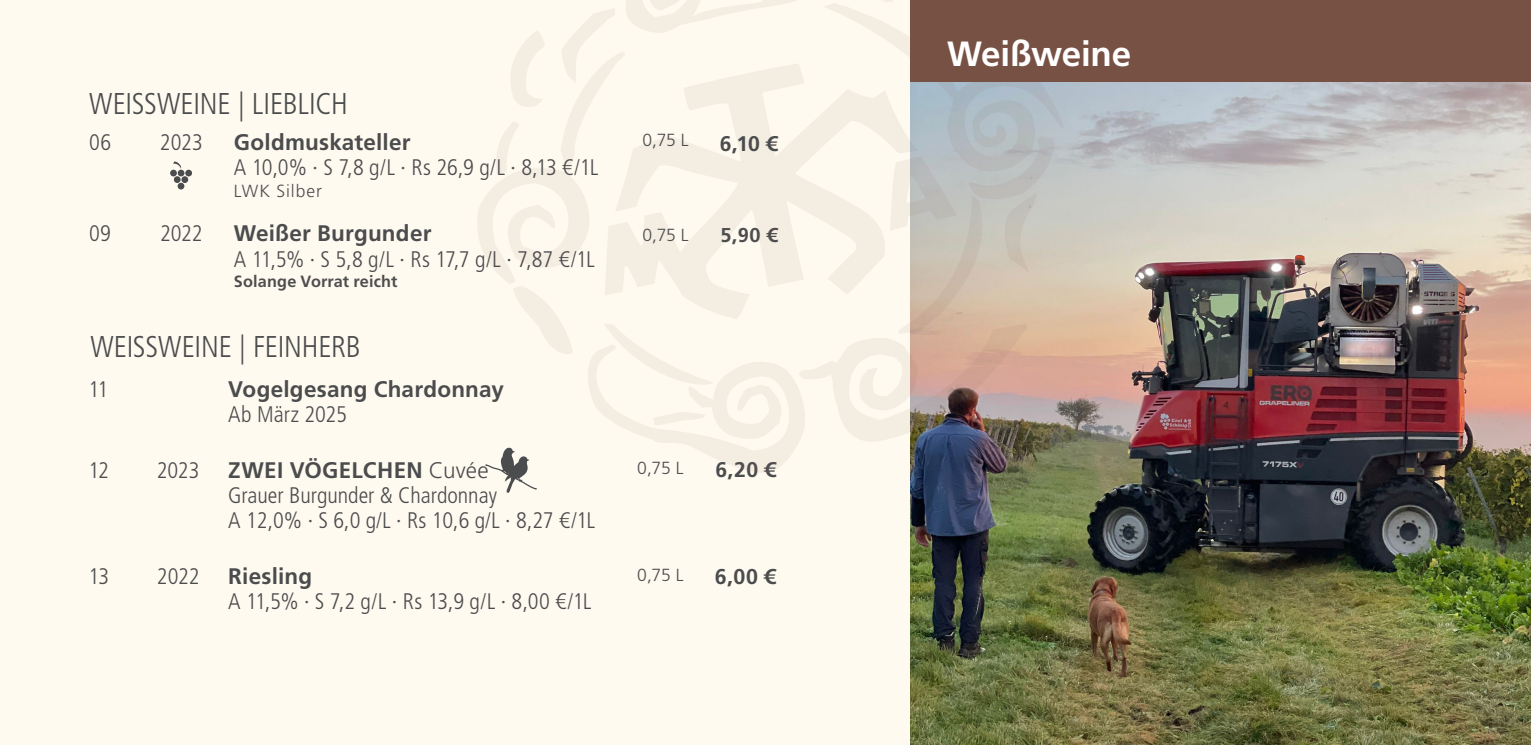
<style>
.page{position:relative;width:1531px;height:745px;background:#fff}
.page>*{position:absolute;margin:0;border:0;box-sizing:border-box;transform-origin:0 0}
.t1{font:700 35px "Frutiger LT Std";letter-spacing:-.01em;color:#fff}
.t2{font:300 condensed 30px "Frutiger LT Std";letter-spacing:-.005em;color:#4b4c4d}
.t3{font:300 condensed 22.5px/25px "Frutiger LT Std";color:#4b4c4d}
.t4{font:700 22.5px "Frutiger LT Std";letter-spacing:.01em;color:#4b4c4d}
.t5{font:700 21.5px "Frutiger LT Std";color:#4b4c4d}
.t6{font:700 21.25px "Frutiger LT Std";color:#4b4c4d}
.t7{font:700 20px "Frutiger LT Std";color:#4e4e4f}
.t8{font:300 17.5px "Frutiger LT Std";letter-spacing:-.01em;color:#4b4c4d}
.t9{font:300 17.5px "Frutiger LT Std";letter-spacing:.05em;color:#4e4e4f}
.t10{font:700 16.25px "Frutiger LT Std";letter-spacing:.01em;color:#4e4e4f}
.s1{font-weight:700;font-stretch:normal}
.s2{font-weight:300}
</style>
<div class="page">
<div style="left:0;top:0;width:1531px;height:744px;background:#fffaf0"></div>
<img style="left:910px;top:81px;width:621px;height:663px">
<svg style="left:477px;top:0;width:587px;height:482px"></svg>
<div style="left:910px;top:0;width:621px;height:81px;background:#775144"></div>
<div style="left:170px;top:169px;width:7px;height:7px;background:#4b4c4d;border-radius:50%"></div>
<div style="left:178px;top:169px;width:6px;height:7px;background:#4b4c4d;border-radius:50%"></div>
<div style="left:185px;top:169px;width:7px;height:7px;background:#4b4c4d;border-radius:50%"></div>
<div style="left:174px;top:176px;width:7px;height:7px;background:#4b4c4d;border-radius:50%"></div>
<div style="left:181px;top:176px;width:7px;height:7px;background:#4b4c4d;border-radius:50%"></div>
<svg style="left:178px;top:183px;width:6px;height:6px"></svg>
<svg style="left:173px;top:161px;width:8px;height:8px"></svg>
<svg style="left:484px;top:447px;width:54px;height:45px"></svg>
<p class="t2" style="left:89px;top:86px;width:260px">WEISSWEINE | LIEBLICH</p>
<p class="t3" style="left:89px;top:129px;width:24px">06</p>
<p class="t3" style="left:160px;top:129px;width:44px">2023</p>
<p class="t4" style="left:234px;top:128px;width:178px">Goldmuskateller</p>
<p class="t3" style="left:234px;top:154px;width:366px">A 10,0% · S 7,8 g/L · Rs 26,9 g/L · 8,13 €/1L</p>
<p class="t9" style="left:234px;top:181px;width:90px">LWK Silber</p>
<p class="t3" style="left:89px;top:221px;width:23px">09</p>
<p class="t3" style="left:160px;top:221px;width:44px">2022</p>
<p class="t3" style="left:234px;top:221px;width:363px"><span class="s1">Weißer Burgunder<br></span>A 11,5% · S 5,8 g/L · Rs 17,7 g/L · 7,87 €/1L</p>
<p class="t10" style="left:234px;top:271px;width:165px">Solange Vorrat reicht</p>
<p class="t2" style="left:90px;top:329px;width:272px">WEISSWEINE | FEINHERB</p>
<p class="t3" style="left:89px;top:377px;width:21px">11</p>
<p class="t4" style="left:228px;top:376px;width:277px">Vogelgesang Chardonnay</p>
<p class="t3" style="left:228px;top:402px;width:120px">Ab März 2025</p>
<p class="t3" style="left:89px;top:458px;width:22px">12</p>
<p class="t3" style="left:157px;top:458px;width:44px">2023</p>
<p class="t4" style="left:228px;top:457px;width:262px">ZWEI VÖGELCHEN <span class="s2">Cuvée</span></p>
<p class="t3" style="left:228px;top:483px;width:368px">Grauer Burgunder &amp; Chardonnay<br>A 12,0% · S 6,0 g/L · Rs 10,6 g/L · 8,27 €/1L</p>
<p class="t3" style="left:89px;top:564px;width:22px">13</p>
<p class="t3" style="left:157px;top:564px;width:44px">2022</p>
<p class="t4" style="left:228px;top:563px;width:85px">Riesling</p>
<p class="t3" style="left:228px;top:589px;width:365px">A 11,5% · S 7,2 g/L · Rs 13,9 g/L · 8,00 €/1L</p>
<p class="t8" style="left:642px;top:130px;width:48px">0,75 L</p>
<p class="t6" style="left:720px;top:131px;width:59px">6,10 €</p>
<p class="t8" style="left:642px;top:225px;width:48px">0,75 L</p>
<p class="t7" style="left:720px;top:223px;width:58px">5,90 €</p>
<p class="t8" style="left:637px;top:458px;width:48px">0,75 L</p>
<p class="t6" style="left:715px;top:457px;width:62px">6,20 €</p>
<p class="t8" style="left:637px;top:564px;width:48px">0,75 L</p>
<p class="t5" style="left:715px;top:563px;width:62px">6,00 €</p>
<p class="t1" style="left:947px;top:33px;width:186px">Weißweine</p>
</div>
